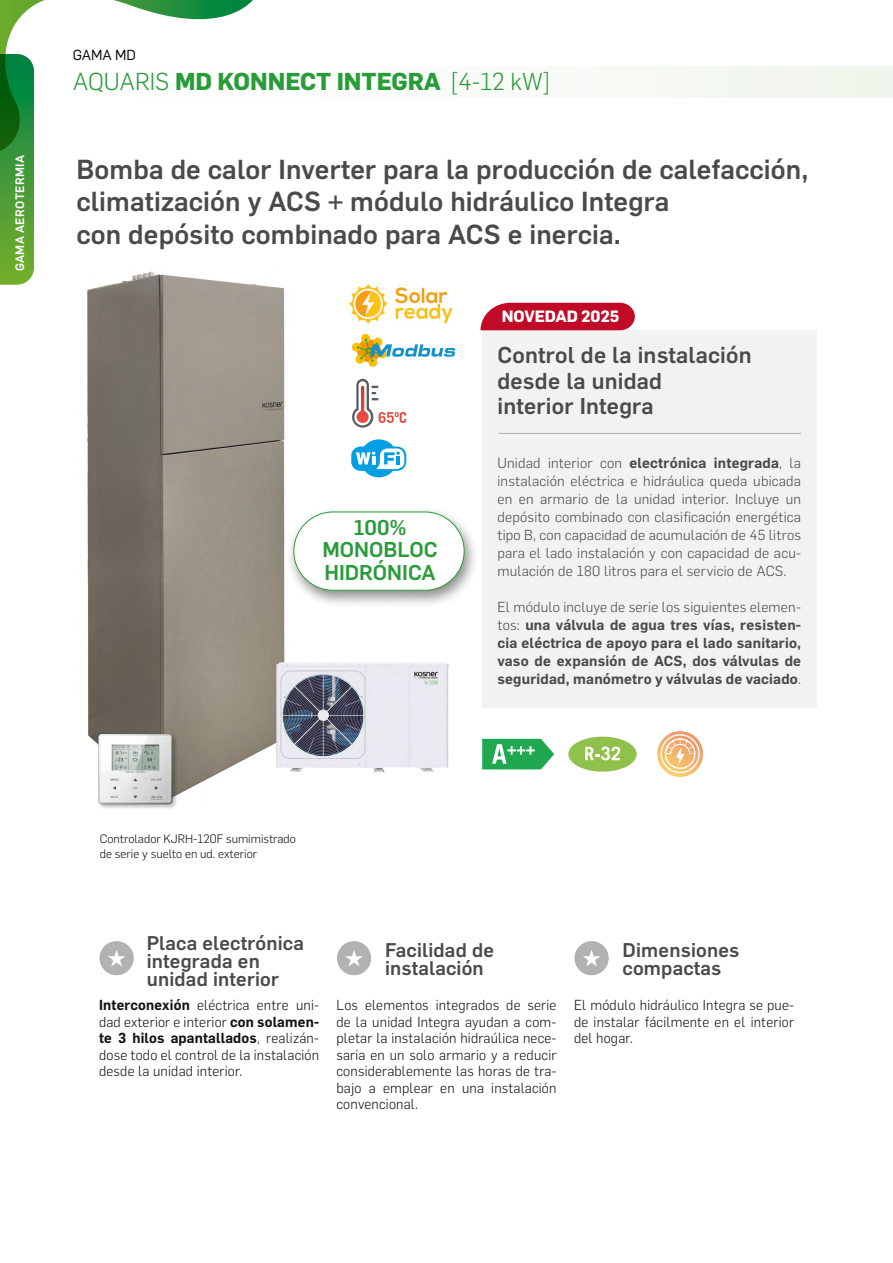
<style>
.page{position:relative;width:893px;height:1263px;background:#fff}
.page>*{position:absolute;margin:0;border:0;box-sizing:border-box;transform-origin:0 0}
.t1{font:500 27px/32.4px "Flama";letter-spacing:.005em;color:#4a4a49}
.t2{font:700 24px "Flama";color:#289c38}
.t3{font:500 22.5px/25.5px "Flama";letter-spacing:.01em;color:#4a4a49}
.t4{font:500 21px/22.5px "Flama";color:#289c38;text-align:center}
.t5{font:500 19.5px/18px "Flama";letter-spacing:.01em;color:#4a4a49}
.t6{font:700 16.05px "Flama";letter-spacing:-.01em;color:#fff}
.t7{font:300 14.25px/16.5px "Flama";letter-spacing:.015em;color:#131313;text-align:justify}
.t8{font:300 14.25px/18px "Flama";letter-spacing:.015em;color:#4a4a49;text-align:justify}
.t9{font:600 14.25px/18px "Flama";letter-spacing:.015em;color:#4a4a49;text-align:justify}
.t10{font:14.25px "Flama";letter-spacing:-.005em;color:#000}
.t11{font:300 12px/15px "Flama";color:#131313}
.t12{font:500 12px "Flama";letter-spacing:.02em;color:#fff}
.s1{font-weight:300}
.s2{font-weight:600}
</style>
<div class="page">
<svg style="left:0;top:0;width:893px;height:285px"></svg>
<img style="left:77px;top:264px;width:216px;height:530px">
<div style="left:482px;top:330px;width:334px;height:378px;background:#f2f2f2"></div>
<hr style="left:498px;top:433px;width:303px;height:1px;background:#b3b2b2">
<svg style="left:482px;top:739px;width:72px;height:30px;background:#4bb972"></svg>
<div style="left:568px;top:737px;width:69px;height:35px;background:#91c14d;border-radius:50%"></div>
<svg style="left:585px;top:747px;width:35px;height:13px"></svg>
<div style="left:99px;top:941px;width:35px;height:34px;background:#b3b2b2;border-radius:50%"></div>
<svg style="left:108px;top:950px;width:17px;height:16px"></svg>
<div style="left:337px;top:941px;width:34px;height:34px;background:#b3b2b2;border-radius:50%"></div>
<svg style="left:345px;top:950px;width:18px;height:16px"></svg>
<div style="left:574px;top:941px;width:35px;height:34px;background:#b3b2b2;border-radius:50%"></div>
<svg style="left:583px;top:950px;width:17px;height:16px"></svg>
<div style="left:285px;top:506px;width:194px;height:102px;background:#000;opacity:.45"></div>
<div style="left:294px;top:512px;width:170px;height:78px;background:#fff;border-radius:39px"></div>
<div style="left:293px;top:512px;width:171px;height:79px;border:1px solid #289c38;border-radius:39px"></div>
<svg style="left:352px;top:379px;width:54px;height:49px"></svg>
<img style="left:344px;top:280px;width:113px;height:46px">
<svg style="left:351px;top:447px;width:55px;height:24px"></svg>
<div style="left:360px;top:439px;width:38px;height:38px;background:#009fe3;border-radius:50%"></div>
<svg style="left:356px;top:448px;width:48px;height:21px"></svg>
<div style="left:361px;top:334px;width:9px;height:9px;background:#fcbf02;border-radius:50%"></div>
<div style="left:368px;top:358px;width:9px;height:9px;background:#fcbf02;border-radius:50%"></div>
<svg style="left:356px;top:355px;width:8px;height:9px"></svg>
<div style="left:352px;top:343px;width:9px;height:9px;background:#fcbf02;border-radius:50%"></div>
<svg style="left:357px;top:338px;width:98px;height:24px"></svg>
<svg style="left:480px;top:303px;width:155px;height:27px;background:#c51935"></svg>
<img style="left:276px;top:662px;width:172px;height:110px">
<div style="left:97px;top:732px;width:82px;height:78px;background:#000;opacity:.3"></div>
<img style="left:96px;top:730px;width:79px;height:78px">
<svg style="left:657px;top:731px;width:46px;height:46px"></svg>
<p class="t12" style="left:11px;top:271px;width:117px;rotate:-90deg">GAMA AEROTERMIA</p>
<p class="t10" style="left:73px;top:45px;width:65px">GAMA MD</p>
<h2 class="t2" style="left:73px;top:64px;width:480px"><span class="s1">AQUARIS</span> MD KONNECT INTEGRA <span class="s1">[4-12 kW]</span></h2>
<h1 class="t1" style="left:77px;top:151px;width:733px">Bomba de calor Inverter para la producción de calefacción, climatización y ACS + módulo hidráulico Integra<br>con depósito combinado para ACS e inercia.</h1>
<p class="t6" style="left:502px;top:305px;width:119px">NOVEDAD 2025</p>
<h3 class="t4" style="left:322px;top:515px;width:117px">100%<br>MONOBLOC<br>HIDRÓNICA</h3>
<h3 class="t3" style="left:497px;top:341px;width:256px">Control de la instalación desde la unidad<br>interior Integra</h3>
<p class="t8" style="left:497px;top:453px;width:305px">Unidad interior con <span class="s2">electrónica integrada</span>, la instalación eléctrica e hidráulica queda ubicada en en armario de la unidad interior. Incluye un depósito combinado con clasificación energética tipo B, con capacidad de acumulación de 45 litros para el lado instalación y con capacidad de acu&shy;mulación de 180 litros para el servicio de ACS.</p>
<p class="t9" style="left:497px;top:597px;width:305px"><span class="s1">El módulo incluye de serie los siguientes elemen&shy;tos:</span> una válvula de agua tres vías, resisten&shy;cia eléctrica de apoyo para el lado sanitario, vaso de expansión de ACS, dos válvulas de seguridad, manómetro y válvulas de vaciado<span class="s1">.</span></p>
<p class="t11" style="left:100px;top:830px;width:198px">Controlador KJRH-120F sumimistrado de serie y suelto en ud. exterior</p>
<h3 class="t5" style="left:147px;top:932px;width:159px">Placa electrónica integrada en unidad interior</h3>
<p class="t7" style="left:99px;top:996px;width:222px"><span class="s2">Interconexión</span> eléctrica entre uni&shy;dad exterior e interior <span class="s2">con solamen&shy;te 3 hilos apantallados</span>, realizán&shy;dose todo el control de la instalación desde la unidad interior.</p>
<h3 class="t5" style="left:385px;top:940px;width:111px">Facilidad de instalación</h3>
<h3 class="t5" style="left:623px;top:940px;width:118px">Dimensiones compactas</h3>
<p class="t7" style="left:336px;top:996px;width:222px">Los elementos integrados de serie de la unidad Integra ayudan a com&shy;pletar la instalación hidraúlica nece&shy;saria en un solo armario y a reducir considerablemente las horas de tra&shy;bajo a emplear en una instalación convencional.</p>
<p class="t7" style="left:574px;top:996px;width:222px">El módulo hidráulico Integra se pue&shy;de instalar fácilmente en el interior del hogar.</p>
</div>
